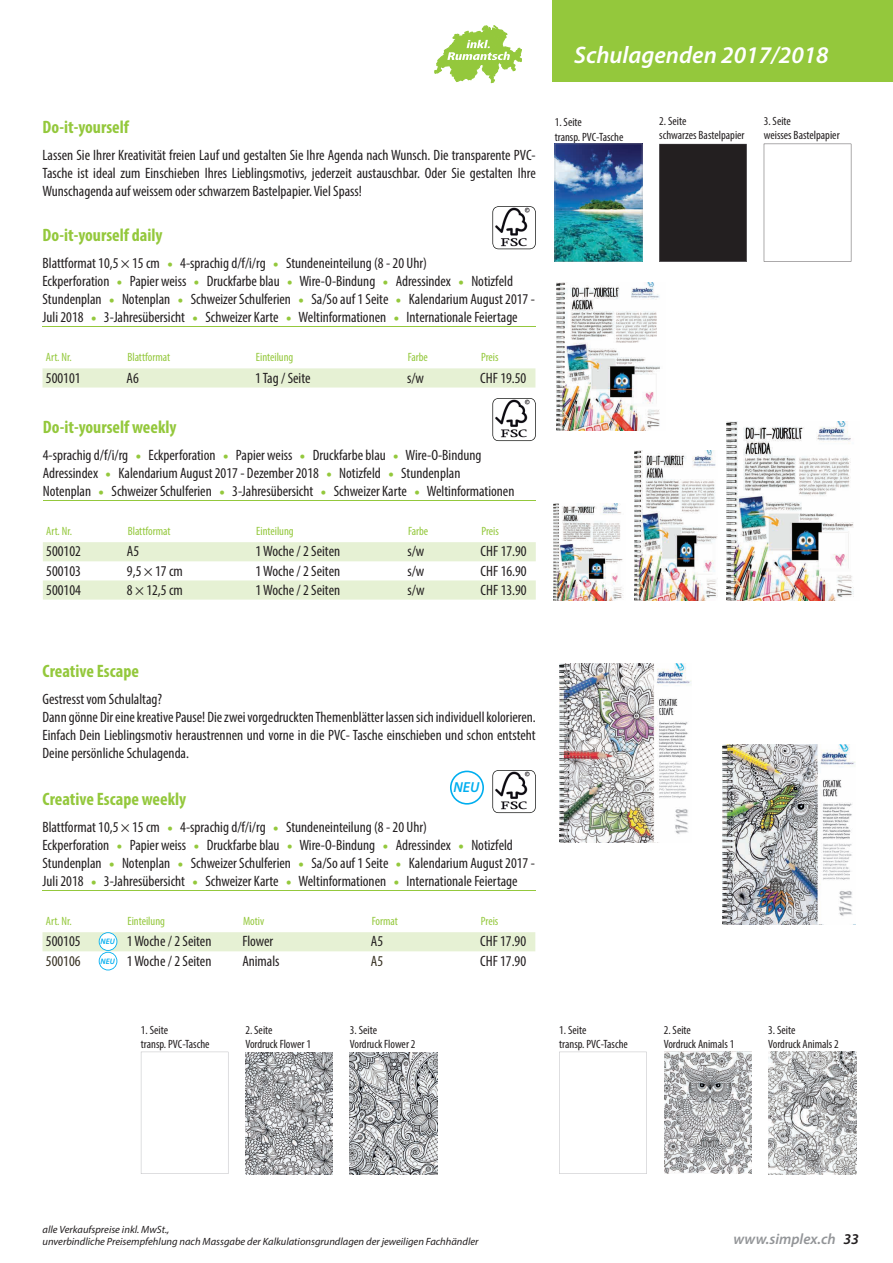
<style>
.page{position:relative;width:893px;height:1263px;background:#fff}
.page>*{position:absolute;margin:0;border:0;box-sizing:border-box;transform-origin:0 0}
.t1{font:italic 600 24px "Myriad Pro";color:#fff}
.t2{font:700 condensed 18px "Myriad Pro";color:#94c83c}
.t3{font:condensed 15px/18px "Myriad Pro";color:#231f20}
.t4{font:italic 600 15px "Myriad Pro";color:#939598}
.t5{font:condensed 15px "Myriad Pro";color:#373122}
.t6{font:italic 600 14.55px "Myriad Pro";color:#00aeef}
.t7{font:condensed 12px/14.4px "Myriad Pro";color:#231f20}
.t8{font:condensed 12px "Myriad Pro";color:#94c83c}
.t9{font:italic 10.5px/12.6px "Myriad Pro";color:#231f20}
.t10{font:italic 600 7.95px "Myriad Pro";color:#00aeef}
.s1{font-size:21px;color:#94c83c}
.s2{color:#231f20}
</style>
<div class="page">
<svg style="left:434px;top:26px;width:88px;height:57px"></svg>
<div style="left:553px;top:0;width:340px;height:81px;background:#94c83c"></div>
<hr style="left:43px;top:326px;width:493px;height:1px;background:#94c83c">
<div style="left:43px;top:368px;width:492px;height:19px;background:#e6f1d4"></div>
<hr style="left:42px;top:890px;width:494px;height:1px;background:#94c83c">
<hr style="left:43px;top:500px;width:493px;height:1px;background:#94c83c">
<svg style="left:43px;top:542px;width:493px;height:58px"></svg>
<img style="left:727px;top:421px;width:127px;height:179px">
<img style="left:556px;top:283px;width:104px;height:148px">
<img style="left:635px;top:451px;width:82px;height:149px">
<img style="left:554px;top:504px;width:69px;height:96px">
<img style="left:555px;top:144px;width:87px;height:118px">
<svg style="left:141px;top:1052px;width:87px;height:122px"></svg>
<svg style="left:559px;top:1052px;width:88px;height:122px"></svg>
<div style="left:659px;top:144px;width:88px;height:118px;background:#231f20"></div>
<svg style="left:764px;top:144px;width:87px;height:118px"></svg>
<svg style="left:492px;top:206px;width:44px;height:43px"></svg>
<svg style="left:492px;top:770px;width:44px;height:43px"></svg>
<svg style="left:492px;top:398px;width:44px;height:43px"></svg>
<svg style="left:42px;top:932px;width:493px;height:38px"></svg>
<img style="left:769px;top:1052px;width:87px;height:123px">
<img style="left:664px;top:1052px;width:88px;height:122px">
<img style="left:350px;top:1053px;width:87px;height:122px">
<img style="left:245px;top:1052px;width:87px;height:123px">
<img style="left:559px;top:663px;width:133px;height:180px">
<img style="left:723px;top:745px;width:132px;height:179px">
<svg style="left:450px;top:771px;width:34px;height:34px"></svg>
<p class="t2" style="left:43px;top:116px;width:88px">Do-it-yourself</p>
<p class="t3" style="left:43px;top:146px;width:495px;text-align:justify">Lassen Sie Ihrer Kreativität freien Lauf und gestalten Sie Ihre Agenda nach Wunsch. Die transparente PVC-Tasche ist ideal zum Einschieben Ihres Lieblingsmotivs, jederzeit austauschbar. Oder Sie gestalten Ihre Wunschagenda auf weissem oder schwarzem Bastelpapier. Viel Spass!</p>
<p class="t2" style="left:43px;top:224px;width:122px">Do-it-yourself daily</p>
<p class="t3" style="left:43px;top:254px;width:494px">Blattformat 10,5 × 15 cm <span class="s1">•</span> 4-sprachig d/f/i/rg <span class="s1">•</span> Stundeneinteilung (8 - 20 Uhr)<br>Eckperforation <span class="s1">•</span> Papier weiss <span class="s1">•</span> Druckfarbe blau <span class="s1">•</span> Wire-O-Bindung <span class="s1">•</span> Adressindex <span class="s1">•</span> Notizfeld Stundenplan <span class="s1">•</span> Notenplan <span class="s1">•</span> Schweizer Schulferien <span class="s1">•</span> Sa/So auf 1 Seite <span class="s1">•</span> Kalendarium August 2017 - Juli 2018 <span class="s1">•</span> 3-Jahresübersicht <span class="s1">•</span> Schweizer Karte <span class="s1">•</span> Weltinformationen <span class="s1">•</span> Internationale Feiertage</p>
<p class="t8" style="left:46px;top:350px;width:27px">Art. Nr.</p>
<p class="t8" style="left:127px;top:350px;width:44px">Blattformat</p>
<p class="t8" style="left:256px;top:350px;width:39px">Einteilung</p>
<p class="t8" style="left:408px;top:350px;width:22px">Farbe</p>
<p class="t8" style="left:481px;top:350px;width:19px">Preis</p>
<p class="t3" style="left:46px;top:368px;width:36px">500101</p>
<p class="t3" style="left:127px;top:368px;width:14px">A6</p>
<p class="t3" style="left:255px;top:368px;width:57px">1 Tag / Seite</p>
<p class="t3" style="left:407px;top:368px;width:19px">s/w</p>
<p class="t3" style="left:480px;top:368px;width:48px">CHF 19.50</p>
<p class="t2" style="left:43px;top:416px;width:135px">Do-it-yourself weekly</p>
<p class="t3" style="left:43px;top:446px;width:473px">4-sprachig d/f/i/rg <span class="s1">•</span> Eckperforation <span class="s1">•</span> Papier weiss <span class="s1">•</span> Druckfarbe blau <span class="s1">•</span> Wire-O-Bindung<br>Adressindex <span class="s1">•</span> Kalendarium August 2017 - Dezember 2018 <span class="s1">•</span> Notizfeld <span class="s1">•</span> Stundenplan<br>Notenplan <span class="s1">•</span> Schweizer Schulferien <span class="s1">•</span> 3-Jahresübersicht <span class="s1">•</span> Schweizer Karte <span class="s1">•</span> Weltinformationen</p>
<p class="t8" style="left:46px;top:524px;width:27px">Art. Nr.</p>
<p class="t8" style="left:128px;top:524px;width:44px">Blattformat</p>
<p class="t8" style="left:256px;top:524px;width:39px">Einteilung</p>
<p class="t8" style="left:408px;top:524px;width:22px">Farbe</p>
<p class="t8" style="left:481px;top:524px;width:19px">Preis</p>
<p class="t3" style="left:46px;top:542px;width:36px">500102</p>
<p class="t3" style="left:127px;top:542px;width:14px">A5</p>
<p class="t3" style="left:256px;top:542px;width:86px">1 Woche / 2 Seiten</p>
<p class="t3" style="left:407px;top:542px;width:19px">s/w</p>
<p class="t3" style="left:481px;top:542px;width:48px">CHF 17.90</p>
<p class="t3" style="left:46px;top:561px;width:36px">500103</p>
<p class="t3" style="left:127px;top:561px;width:57px">9,5 × 17 cm</p>
<p class="t3" style="left:256px;top:561px;width:86px">1 Woche / 2 Seiten</p>
<p class="t3" style="left:407px;top:561px;width:19px">s/w</p>
<p class="t3" style="left:481px;top:561px;width:48px">CHF 16.90</p>
<p class="t3" style="left:46px;top:580px;width:36px">500104</p>
<p class="t3" style="left:127px;top:580px;width:57px">8 × 12,5 cm</p>
<p class="t3" style="left:256px;top:580px;width:86px">1 Woche / 2 Seiten</p>
<p class="t3" style="left:407px;top:580px;width:19px">s/w</p>
<p class="t3" style="left:481px;top:580px;width:48px">CHF 13.90</p>
<h1 class="t1" style="left:574px;top:40px;width:256px">Schulagenden 2017/2018</h1>
<p class="t7" style="left:555px;top:115px;width:70px">1. Seite<br>transp. PVC-Tasche</p>
<p class="t7" style="left:659px;top:114px;width:87px">2. Seite<br>schwarzes Bastelpapier</p>
<p class="t7" style="left:764px;top:114px;width:77px">3. Seite<br>weisses Bastelpapier</p>
<p class="t2" style="left:43px;top:660px;width:98px">Creative Escape</p>
<p class="t3" style="left:43px;top:690px;width:495px">Gestresst vom Schulaltag?<br>Dann gönne Dir eine kreative Pause! Die zwei vorgedruckten Themenblätter lassen sich individuell kolorieren.<br>Einfach Dein Lieblingsmotiv heraustrennen und vorne in die PVC- Tasche einschieben und schon entsteht Deine persönliche Schulagenda.</p>
<p class="t6" style="left:453px;top:778px;width:27px">NEU</p>
<p class="t2" style="left:42px;top:788px;width:145px">Creative Escape weekly</p>
<p class="t3" style="left:42px;top:818px;width:494px">Blattformat 10,5 × 15 cm <span class="s1">•</span> 4-sprachig d/f/i/rg <span class="s1">•</span> Stundeneinteilung (8 - 20 Uhr)<br>Eckperforation <span class="s1">•</span> Papier weiss <span class="s1">•</span> Druckfarbe blau <span class="s1">•</span> Wire-O-Bindung <span class="s1">•</span> Adressindex <span class="s1">•</span> Notizfeld Stundenplan <span class="s1">•</span> Notenplan <span class="s1">•</span> Schweizer Schulferien <span class="s1">•</span> Sa/So auf 1 Seite <span class="s1">•</span> Kalendarium August 2017 - Juli 2018 <span class="s1">•</span> 3-Jahresübersicht <span class="s1">•</span> Schweizer Karte <span class="s1">•</span> Weltinformationen <span class="s1">•</span> Internationale Feiertage</p>
<p class="t8" style="left:46px;top:914px;width:27px">Art. Nr.</p>
<p class="t8" style="left:128px;top:914px;width:39px">Einteilung</p>
<p class="t8" style="left:243px;top:914px;width:23px">Motiv</p>
<p class="t8" style="left:372px;top:914px;width:28px">Format</p>
<p class="t8" style="left:481px;top:914px;width:19px">Preis</p>
<p class="t3" style="left:46px;top:932px;width:36px">500105</p>
<p class="t3" style="left:127px;top:932px;width:86px">1 Woche / 2 Seiten</p>
<p class="t3" style="left:242px;top:932px;width:32px">Flower</p>
<p class="t3" style="left:371px;top:932px;width:14px">A5</p>
<p class="t3" style="left:480px;top:932px;width:48px">CHF 17.90</p>
<p class="t5" style="left:46px;top:951px;width:36px">500106</p>
<p class="t3" style="left:127px;top:951px;width:86px">1 Woche / 2 Seiten</p>
<p class="t3" style="left:242px;top:951px;width:39px">Animals</p>
<p class="t5" style="left:371px;top:951px;width:14px">A5</p>
<p class="t3" style="left:480px;top:951px;width:48px">CHF 17.90</p>
<p class="t10" style="left:101px;top:936px;width:16px">NEU</p>
<p class="t10" style="left:101px;top:956px;width:16px">NEU</p>
<p class="t7" style="left:141px;top:1022px;width:70px">1. Seite<br>transp. PVC-Tasche</p>
<p class="t7" style="left:559px;top:1022px;width:70px">1. Seite<br>transp. PVC-Tasche</p>
<p class="t7" style="left:350px;top:1022px;width:67px">3. Seite<br>Vordruck Flower 2</p>
<p class="t7" style="left:768px;top:1022px;width:72px">3. Seite<br>Vordruck Animals 2</p>
<p class="t7" style="left:245px;top:1022px;width:67px">2. Seite<br>Vordruck Flower 1</p>
<p class="t7" style="left:664px;top:1022px;width:72px">2. Seite<br>Vordruck Animals 1</p>
<p class="t9" style="left:43px;top:1222px;width:438px">alle Verkaufspreise inkl. MwSt.,<br>unverbindliche Preisempfehlung nach Massgabe der Kalkulationsgrundlagen der jeweiligen Fachhändler</p>
<p class="t4" style="left:734px;top:1230px;width:127px">www.simplex.ch <span class="s2">33</span></p>
</div>
